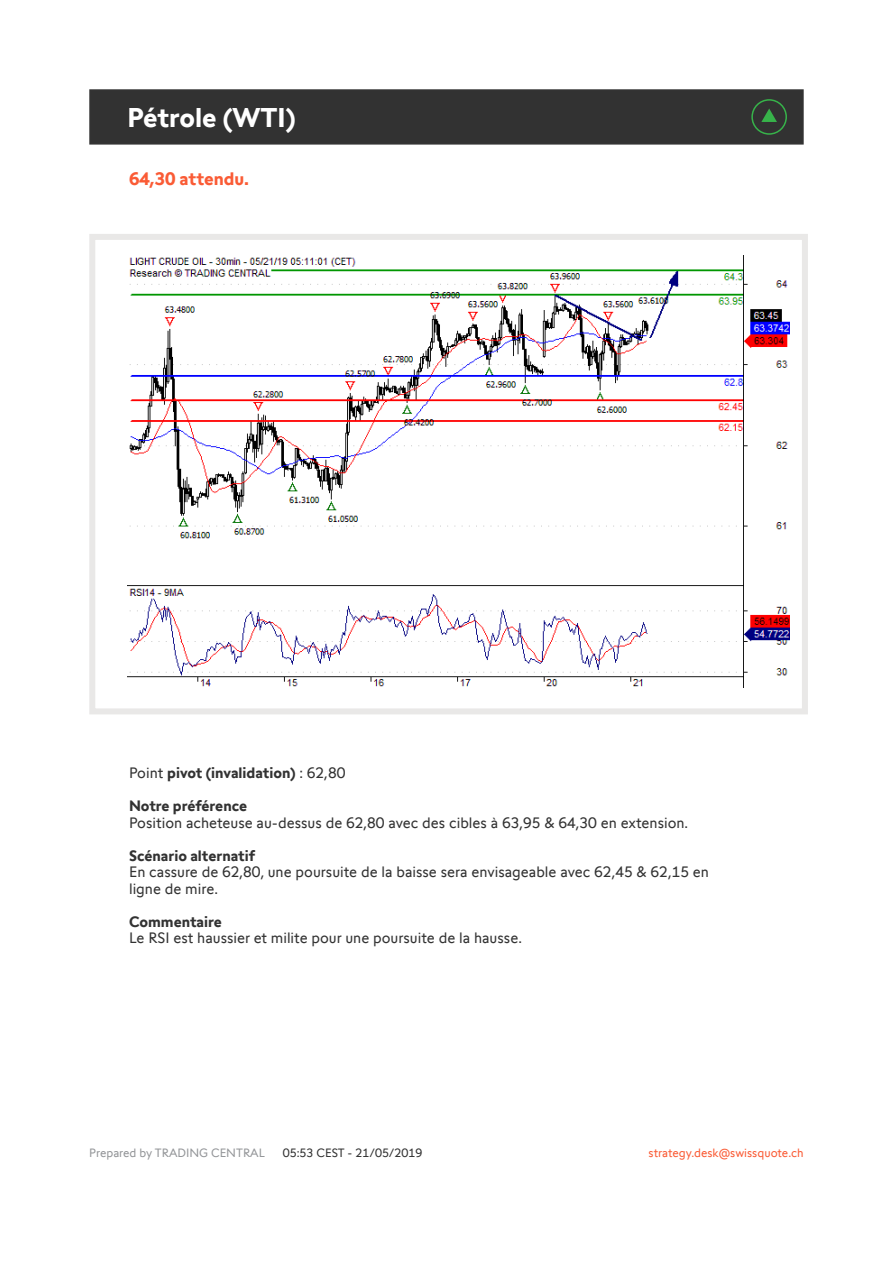
<style>
.page{position:relative;width:893px;height:1263px;background:#fff}
.page>*{position:absolute;margin:0;border:0;box-sizing:border-box;transform-origin:0 0}
.t1{font:700 27px "Swissquote CT";color:#fff}
.t2{font:700 18px "Swissquote CT";color:#fa5b35}
.t3{font:15px/16.5px "Swissquote CT";color:#323232}
.t4{font:700 15px "Swissquote CT";color:#323232}
.t5{font:12px "Swissquote CT";color:#fa5b35}
.t6{font:12px "Swissquote CT";color:#939598}
.t7{font:12px "Swissquote CT";color:#323232}
.s1{font-weight:400}
</style>
<div class="page">
<div style="left:89px;top:234px;width:719px;height:480px;border:6px solid #e9e8e7"></div>
<div style="left:89px;top:89px;width:715px;height:56px;background:#323232;border:2px solid #323232"></div>
<img style="left:128px;top:255px;width:661px;height:432px">
<svg style="left:751px;top:99px;width:36px;height:36px"></svg>
<h1 class="t1" style="left:128px;top:101px;width:170px">Pétrole (WTI)</h1>
<p class="t2" style="left:129px;top:168px;width:122px">64,30 attendu.</p>
<p class="t4" style="left:129px;top:764px;width:218px"><span class="s1">Point</span> pivot (invalidation) <span class="s1">: 62,80</span></p>
<p class="t4" style="left:129px;top:797px;width:120px">Notre préférence</p>
<p class="t3" style="left:129px;top:814px;width:561px">Position acheteuse au-dessus de 62,80 avec des cibles à 63,95 &amp; 64,30 en extension.</p>
<p class="t4" style="left:129px;top:846px;width:127px">Scénario alternatif</p>
<p class="t3" style="left:129px;top:864px;width:581px">En cassure de 62,80, une poursuite de la baisse sera envisageable avec 62,45 &amp; 62,15 en ligne de mire.</p>
<p class="t4" style="left:129px;top:912px;width:94px">Commentaire</p>
<p class="t3" style="left:129px;top:930px;width:394px">Le RSI est haussier et milite pour une poursuite de la hausse.</p>
<p class="t6" style="left:89px;top:1145px;width:177px">Prepared by TRADING CENTRAL</p>
<p class="t7" style="left:283px;top:1145px;width:141px">05:53 CEST - 21/05/2019</p>
<p class="t5" style="left:649px;top:1145px;width:157px">strategy.desk@swissquote.ch</p>
</div>
